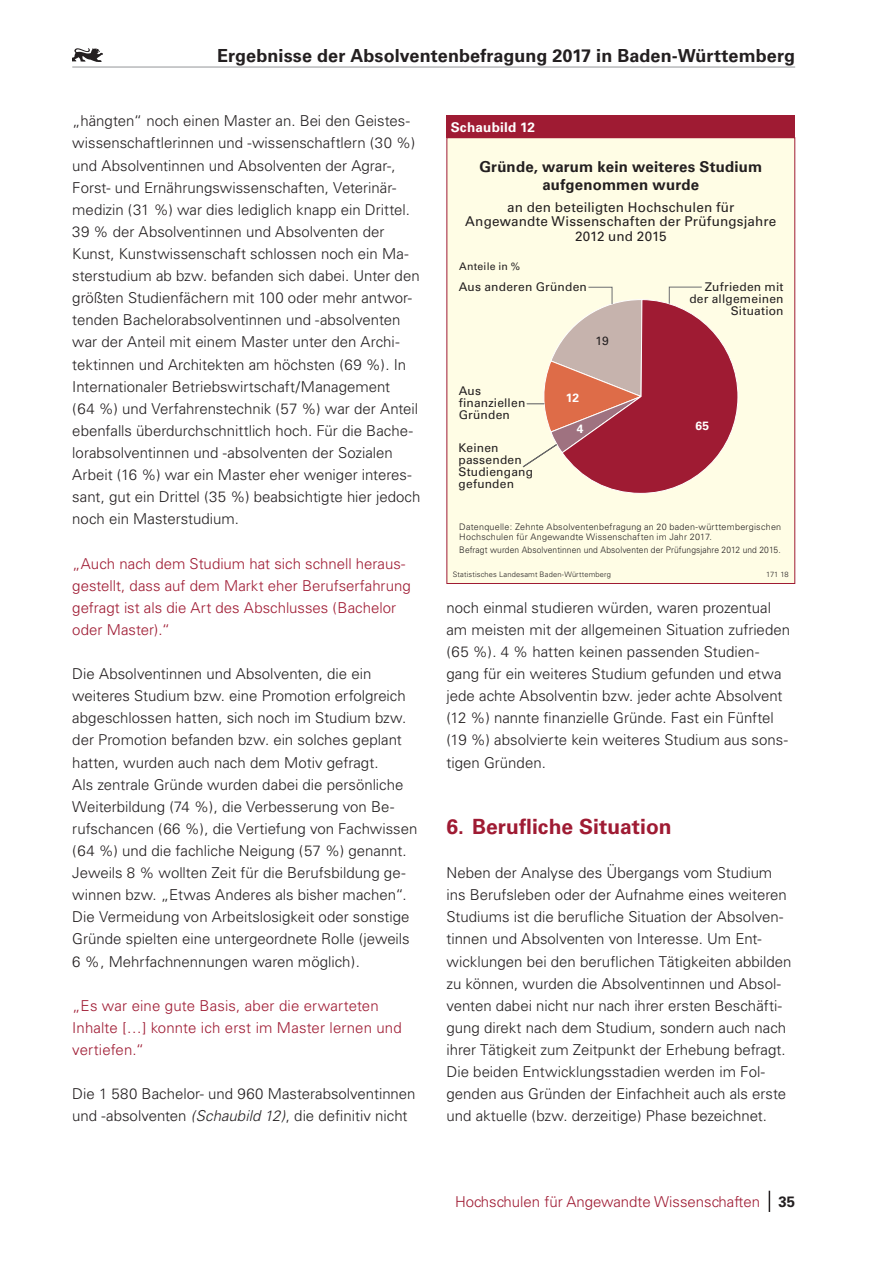
<style>
.page{position:relative;width:893px;height:1263px;background:#fff}
.page>*{position:absolute;margin:0;border:0;box-sizing:border-box;transform-origin:0 0}
.t1{font:700 21px "Univers";letter-spacing:.005em;color:#9f1b33}
.t2{font:700 18px "Univers";letter-spacing:.005em;color:#231f20}
.t3{font:300 15px/22px "Univers";color:#231f20}
.t4{font:300 15px/22px "Univers";color:#9f1b33}
.t5{font:700 15px/18px "Univers";letter-spacing:.01em;color:#231f20;text-align:center}
.t6{font:13.5px/14.4px "Univers";letter-spacing:.015em;color:#231f20;text-align:center}
.t7{font:700 13.5px "Univers";letter-spacing:.015em;color:#fff}
.t8{font:12px/12px "Univers";letter-spacing:.015em;color:#231f20}
.t9{font:700 12px "Univers";color:#fff}
.t10{font:10.5px "Univers";letter-spacing:.02em;color:#231f20}
.t11{font:300 9px/10.5px "Univers";letter-spacing:.025em;color:#231f20}
.t12{font:300 9px "Univers";letter-spacing:.025em;color:#231f20;scale:.94 1}
.t13{font:300 7.5px "Univers";letter-spacing:.02em;color:#231f20}
.s1{font-style:italic}
.s2{font-weight:700;color:#231f20}
</style>
<div class="page">
<hr style="left:72px;top:67px;width:723px;height:1px;background:#939598">
<svg style="left:769px;top:1191px;width:1px;height:21px"></svg>
<img style="left:72px;top:49px;width:30px;height:12px">
<div style="left:447px;top:138px;width:348px;height:445px;background:#fffde5"></div>
<svg style="left:522px;top:287px;width:216px;height:207px"></svg>
<div style="left:446px;top:137px;width:349px;height:447px;border:1px solid #9f1b33"></div>
<div style="left:446px;top:115px;width:349px;height:22px;background:#9f1b33"></div>
<p class="t2" style="left:217px;top:46px;width:580px">Ergebnisse der Absolventenbefragung 2017 in Baden-Württemberg</p>
<p class="t3" style="left:72px;top:110px;width:350px">„hängten“ noch einen Master an. Bei den Geistes&shy;wissenschaftlerinnen und -wissenschaftlern (30 %) und Absolventinnen und Absolventen der Agrar-, Forst- und Ernährungswissenschaften, Veterinär&shy;medizin (31 %) war dies lediglich knapp ein Drittel.<br>39 % der Absolventinnen und Absolventen der Kunst, Kunstwissenschaft schlossen noch ein Ma&shy;sterstudium ab bzw. befanden sich dabei. Unter den größten Studienfächern mit 100 oder mehr antwor&shy;tenden Bachelorabsolventinnen und -absolventen war der Anteil mit einem Master unter den Archi&shy;tektinnen und Architekten am höchsten (69 %). In Internationaler Betriebswirtschaft/Management<br>(64 %) und Verfahrenstechnik (57 %) war der Anteil ebenfalls überdurchschnittlich hoch. Für die Bache&shy;lorabsolventinnen und -absolventen der Sozialen Arbeit (16 %) war ein Master eher weniger interes&shy;sant, gut ein Drittel (35 %) beabsichtigte hier jedoch noch ein Masterstudium.</p>
<p class="t4" style="left:72px;top:552px;width:340px">„Auch nach dem Studium hat sich schnell heraus&shy;gestellt, dass auf dem Markt eher Berufserfahrung gefragt ist als die Art des Abschlusses (Bachelor oder Master).“</p>
<p class="t3" style="left:72px;top:663px;width:347px">Die Absolventinnen und Absolventen, die ein weiteres Studium bzw. eine Promotion erfolgreich abgeschlossen hatten, sich noch im Studium bzw. der Promotion befanden bzw. ein solches geplant hatten, wurden auch nach dem Motiv gefragt.<br>Als zentrale Gründe wurden dabei die persönliche Weiterbildung (74 %), die Verbesserung von Be&shy;rufschancen (66 %), die Vertiefung von Fachwissen (64 %) und die fachliche Neigung (57 %) genannt.<br>Jeweils 8 % wollten Zeit für die Berufsbildung ge&shy;winnen bzw. „Etwas Anderes als bisher machen“.<br>Die Vermeidung von Arbeitslosigkeit oder sonstige Gründe spielten eine untergeordnete Rolle (jeweils 6 %, Mehrfachnennungen waren möglich).</p>
<p class="t4" style="left:72px;top:994px;width:331px">„Es war eine gute Basis, aber die erwarteten<br>Inhalte […] konnte ich erst im Master lernen und vertiefen.“</p>
<p class="t3" style="left:72px;top:1083px;width:345px">Die 1 580 Bachelor- und 960 Masterabsolventinnen und -absolventen <span class="s1">(Schaubild 12)</span>, die definitiv nicht</p>
<p class="t7" style="left:451px;top:119px;width:86px">Schaubild 12</p>
<p class="t5" style="left:479px;top:158px;width:284px">Gründe, warum kein weiteres Studium aufgenommen wurde</p>
<p class="t6" style="left:465px;top:200px;width:313px">an den beteiligten Hochschulen für<br>Angewandte Wissenschaften der Prüfungsjahre<br>2012 und 2015</p>
<p class="t10" style="left:459px;top:260px;width:63px">Anteile in %</p>
<p class="t8" style="left:459px;top:281px;width:130px">Aus anderen Gründen</p>
<p class="t8" style="left:689px;top:281px;width:96px;text-align:right">Zufrieden mit der allgemeinen<br>Situation</p>
<p class="t8" style="left:459px;top:385px;width:68px">Aus finanziellen<br>Gründen</p>
<p class="t8" style="left:458px;top:442px;width:76px">Keinen passenden<br>Studiengang gefunden</p>
<p class="t8" style="left:596px;top:335px;width:15px">19</p>
<p class="t9" style="left:566px;top:391px;width:15px">12</p>
<p class="t9" style="left:577px;top:422px;width:8px">4</p>
<p class="t9" style="left:695px;top:418px;width:15px">65</p>
<p class="t11" style="left:459px;top:521px;width:323px">Datenquelle: Zehnte Absolventenbefragung an 20 baden-württembergischen<br>Hochschulen für Angewandte Wissenschaften im Jahr 2017.</p>
<p class="t12" style="left:459px;top:544px;width:344px">Befragt wurden Absolventinnen und Absolventen der Prüfungsjahre 2012 und 2015.</p>
<p class="t13" style="left:453px;top:569px;width:160px">Statistisches Landesamt Baden-Württemberg</p>
<p class="t13" style="left:766px;top:569px;width:24px">171 18</p>
<p class="t3" style="left:446px;top:596px;width:345px">noch einmal studieren würden, waren prozentual am meisten mit der allgemeinen Situation zufrieden (65 %). 4 % hatten keinen passenden Studien&shy;gang für ein weiteres Studium gefunden und etwa jede achte Absolventin bzw. jeder achte Absolvent (12 %) nannte finanzielle Gründe. Fast ein Fünftel (19 %) absolvierte kein weiteres Studium aus sons‑ tigen Gründen.</p>
<h1 class="t1" style="left:446px;top:814px;width:227px">6. Berufliche Situation</h1>
<p class="t3" style="left:446px;top:862px;width:347px">Neben der Analyse des Übergangs vom Studium ins Berufsleben oder der Aufnahme eines weiteren Studiums ist die berufliche Situation der Absolven&shy;tinnen und Absolventen von Interesse. Um Ent&shy;wicklungen bei den beruflichen Tätigkeiten abbilden zu können, wurden die Absolventinnen und Absol&shy;venten dabei nicht nur nach ihrer ersten Beschäfti&shy;gung direkt nach dem Studium, sondern auch nach ihrer Tätigkeit zum Zeitpunkt der Erhebung befragt.<br>Die beiden Entwicklungsstadien werden im Fol&shy;genden aus Gründen der Einfachheit auch als erste und aktuelle (bzw. derzeitige) Phase bezeichnet.</p>
<p class="t4" style="left:455px;top:1190px;width:342px">Hochschulen für Angewandte Wissenschaften <span class="s2">35</span></p>
</div>
